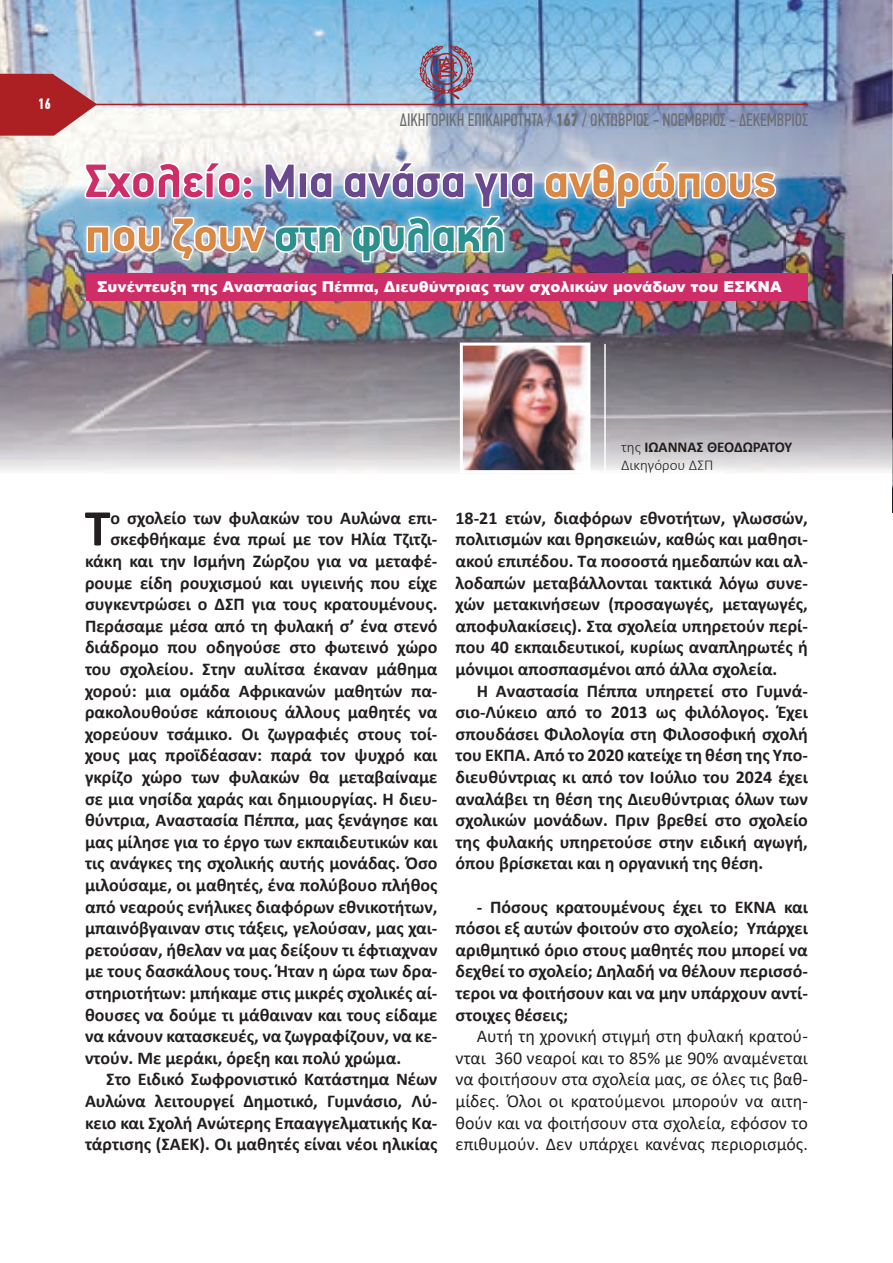
<style>
.page{position:relative;width:893px;height:1263px;background:#fff}
.page>*{position:absolute;margin:0;border:0;box-sizing:border-box;transform-origin:0 0}
.t1{font:700 52.5px/54px "PF Premier Text";color:#da8844;scale:1.05 1}
.t2{font:700 52.05px "Calibri";color:#231f20}
.t3{font:700 18px/21.6px "Calibri";color:#231f20;text-align:justify}
.t4{font:18px/21.6px "Calibri";color:#231f20;text-align:justify}
.t5{font:18px "PF Din Text Comp Pro";color:#6c6d70}
.t6{font:900 15px "Arial";color:#fff}
.t7{font:700 15px/18px "Calibri";color:#231f20}
.t8{font:700 15px "PF Din Text Comp Pro";color:#fff}
.s1{font-weight:700}
.s2{color:#cf2d68}
.s3{color:#6a488d}
.s4{color:#2c918e}
.s5{font-weight:300}
</style>
<div class="page">
<img style="left:0;top:0;width:893px;height:172px">
<img style="left:0;top:172px;width:104px;height:299px">
<img style="left:736px;top:172px;width:157px;height:300px">
<img style="left:104px;top:271px;width:632px;height:200px">
<img style="left:892px;top:274px;width:1px;height:238px">
<img style="left:76px;top:153px;width:710px;height:118px">
<img style="left:543px;top:160px;width:235px;height:49px">
<img style="left:82px;top:160px;width:453px;height:103px">
<img style="left:464px;top:347px;width:122px;height:122px">
<div style="left:460px;top:343px;width:130px;height:130px;border:3px solid #fff"></div>
<hr style="left:604px;top:344px;width:2px;height:128px;background:#fff">
<div style="left:87px;top:273px;width:721px;height:28px;background:#cf2d68"></div>
<svg style="left:0;top:74px;width:97px;height:62px;background:#b64b4f"></svg>
<hr style="left:95px;top:104px;width:713px;height:1px;background:#ac1f22">
<svg style="left:419px;top:46px;width:54px;height:53px;background:#8b7d97"></svg>
<p class="t8" style="left:38px;top:95px;width:14px">16</p>
<p class="t5" style="left:400px;top:110px;width:409px">ΔΙΚΗΓΟΡΙΚΗ ΕΠΙΚΑΙΡΟΤΗΤΑ / <span class="s1">167</span> / ΟΚΤΩΒΡΙΟΣ - ΝΟΕΜΒΡΙΟΣ - ΔΕΚΕΜΒΡΙΟΣ</p>
<h1 class="t1" style="left:85px;top:154px;width:660px"><span class="s2">Σχολείο:</span> <span class="s3">Μια ανάσα για</span> ανθρώπους που ζουν <span class="s4">στη φυλακή</span></h1>
<p class="t6" style="left:97px;top:276px;width:686px">Συνέντευξη της Αναστασίας Πέππα, Διευθύντριας των σχολικών μονάδων του ΕΣΚΝΑ</p>
<h2 class="t2" style="left:85px;top:491px;width:27px">Τ</h2>
<p class="t3" style="left:110px;top:507px;width:328px">ο σχολείο των φυλακών του Αυλώνα επι-</p>
<p class="t3" style="left:110px;top:528px;width:328px">σκεφθήκαμε ένα πρωί με τον Ηλία Τζιτζι-</p>
<p class="t3" style="left:85px;top:550px;width:354px">κάκη και την Ισμήνη Ζώρζου για να μεταφέ-</p>
<p class="t3" style="left:85px;top:572px;width:354px">ρουμε είδη ρουχισμού και υγιεινής που είχε</p>
<p class="t3" style="left:85px;top:593px;width:354px">συγκεντρώσει ο ΔΣΠ για τους κρατουμένους.</p>
<p class="t3" style="left:85px;top:615px;width:354px">Περάσαμε μέσα από τη φυλακή σ’ ένα στενό</p>
<p class="t3" style="left:85px;top:636px;width:354px">διάδρομο που οδηγούσε στο φωτεινό χώρο</p>
<p class="t3" style="left:85px;top:658px;width:354px">του σχολείου. Στην αυλίτσα έκαναν μάθημα</p>
<p class="t3" style="left:85px;top:680px;width:354px">χορού: μια ομάδα Αφρικανών μαθητών πα-</p>
<p class="t3" style="left:85px;top:701px;width:354px">ρακολουθούσε κάποιους άλλους μαθητές να</p>
<p class="t3" style="left:85px;top:723px;width:354px">χορεύουν τσάμικο. Οι ζωγραφιές στους τοί-</p>
<p class="t3" style="left:85px;top:744px;width:354px">χους μας προϊδέασαν: παρά τον ψυχρό και</p>
<p class="t3" style="left:85px;top:766px;width:354px">γκρίζο χώρο των φυλακών θα μεταβαίναμε</p>
<p class="t3" style="left:85px;top:788px;width:354px">σε μια νησίδα χαράς και δημιουργίας. Η διευ-</p>
<p class="t3" style="left:85px;top:809px;width:354px">θύντρια, Αναστασία Πέππα, μας ξενάγησε και</p>
<p class="t3" style="left:85px;top:831px;width:354px">μας μίλησε για το έργο των εκπαιδευτικών και</p>
<p class="t3" style="left:85px;top:852px;width:354px">τις ανάγκες της σχολικής αυτής μονάδας. Όσο</p>
<p class="t3" style="left:85px;top:874px;width:354px">μιλούσαμε, οι μαθητές, ένα πολύβουο πλήθος</p>
<p class="t3" style="left:85px;top:896px;width:354px">από νεαρούς ενήλικες διαφόρων εθνικοτήτων,</p>
<p class="t3" style="left:85px;top:917px;width:354px">μπαινόβγαιναν στις τάξεις, γελούσαν, μας χαι-</p>
<p class="t3" style="left:85px;top:939px;width:354px">ρετούσαν, ήθελαν να μας δείξουν τι έφτιαχναν</p>
<p class="t3" style="left:85px;top:960px;width:354px">με τους δασκάλους τους. Ήταν η ώρα των δρα-</p>
<p class="t3" style="left:85px;top:982px;width:354px">στηριοτήτων: μπήκαμε στις μικρές σχολικές αί-</p>
<p class="t3" style="left:85px;top:1004px;width:354px">θουσες να δούμε τι μάθαιναν και τους είδαμε</p>
<p class="t3" style="left:85px;top:1025px;width:354px">να κάνουν κατασκευές, να ζωγραφίζουν, να κε-</p>
<p class="t3" style="left:85px;top:1047px;width:318px">ντούν. Με μεράκι, όρεξη και πολύ χρώμα.</p>
<p class="t3" style="left:106px;top:1068px;width:333px">Στο Ειδικό Σωφρονιστικό Κατάστημα Νέων</p>
<p class="t3" style="left:85px;top:1090px;width:354px">Αυλώνα λειτουργεί Δημοτικό, Γυμνάσιο, Λύ-</p>
<p class="t3" style="left:85px;top:1112px;width:354px">κειο και Σχολή Ανώτερης Επααγγελματικής Κα-</p>
<p class="t3" style="left:85px;top:1133px;width:354px">τάρτισης (ΣΑΕΚ). Οι μαθητές είναι νέοι ηλικίας</p>
<p class="t7" style="left:621px;top:438px;width:173px"><span class="s5">της</span> ΙΩΑΝΝΑΣ ΘΕΟΔΩΡΑΤΟΥ<br><span class="s5">Δικηγόρου ΔΣΠ</span></p>
<p class="t3" style="left:455px;top:507px;width:354px">18-21 ετών, διαφόρων εθνοτήτων, γλωσσών, πολιτισμών και θρησκειών, καθώς και μαθησι&shy;ακού επιπέδου. Τα ποσοστά ημεδαπών και αλ&shy;λοδαπών μεταβάλλονται τακτικά λόγω συνε&shy;χών μετακινήσεων (προσαγωγές, μεταγωγές, αποφυλακίσεις). Στα σχολεία υπηρετούν περί&shy;που 40 εκπαιδευτικοί, κυρίως αναπληρωτές ή μόνιμοι αποσπασμένοι από άλλα σχολεία.</p>
<p class="t3" style="left:455px;top:680px;width:354px;text-indent:21px">Η Αναστασία Πέππα υπηρετεί στο Γυμνά&shy;σιο-Λύκειο από το 2013 ως φιλόλογος. Έχει σπουδάσει Φιλολογία στη Φιλοσοφική σχολή του ΕΚΠΑ. Από το 2020 κατείχε τη θέση της Υπο&shy;διευθύντριας κι από τον Ιούλιο του 2024 έχει αναλάβει τη θέση της Διευθύντριας όλων των σχολικών μονάδων. Πριν βρεθεί στο σχολείο της φυλακής υπηρετούσε στην ειδική αγωγή, όπου βρίσκεται και η οργανική της θέση.</p>
<p class="t3" style="left:455px;top:896px;width:354px;text-indent:21px">- Πόσους κρατουμένους έχει το ΕΚΝΑ και πόσοι εξ αυτών φοιτούν στο σχολείο; Υπάρχει αριθμητικό όριο στους μαθητές που μπορεί να δεχθεί το σχολείο; Δηλαδή να θέλουν περισσό&shy;τεροι να φοιτήσουν και να μην υπάρχουν αντί&shy;στοιχες θέσεις;</p>
<p class="t4" style="left:455px;top:1025px;width:354px;text-indent:21px">Αυτή τη χρονική στιγμή στη φυλακή κρατού&shy;νται 360 νεαροί και το 85% με 90% αναμένεται να φοιτήσουν στα σχολεία μας, σε όλες τις βαθ&shy;μίδες. Όλοι οι κρατούμενοι μπορούν να αιτη&shy;θούν και να φοιτήσουν στα σχολεία, εφόσον το επιθυμούν. Δεν υπάρχει κανένας περιορισμός.</p>
</div>
